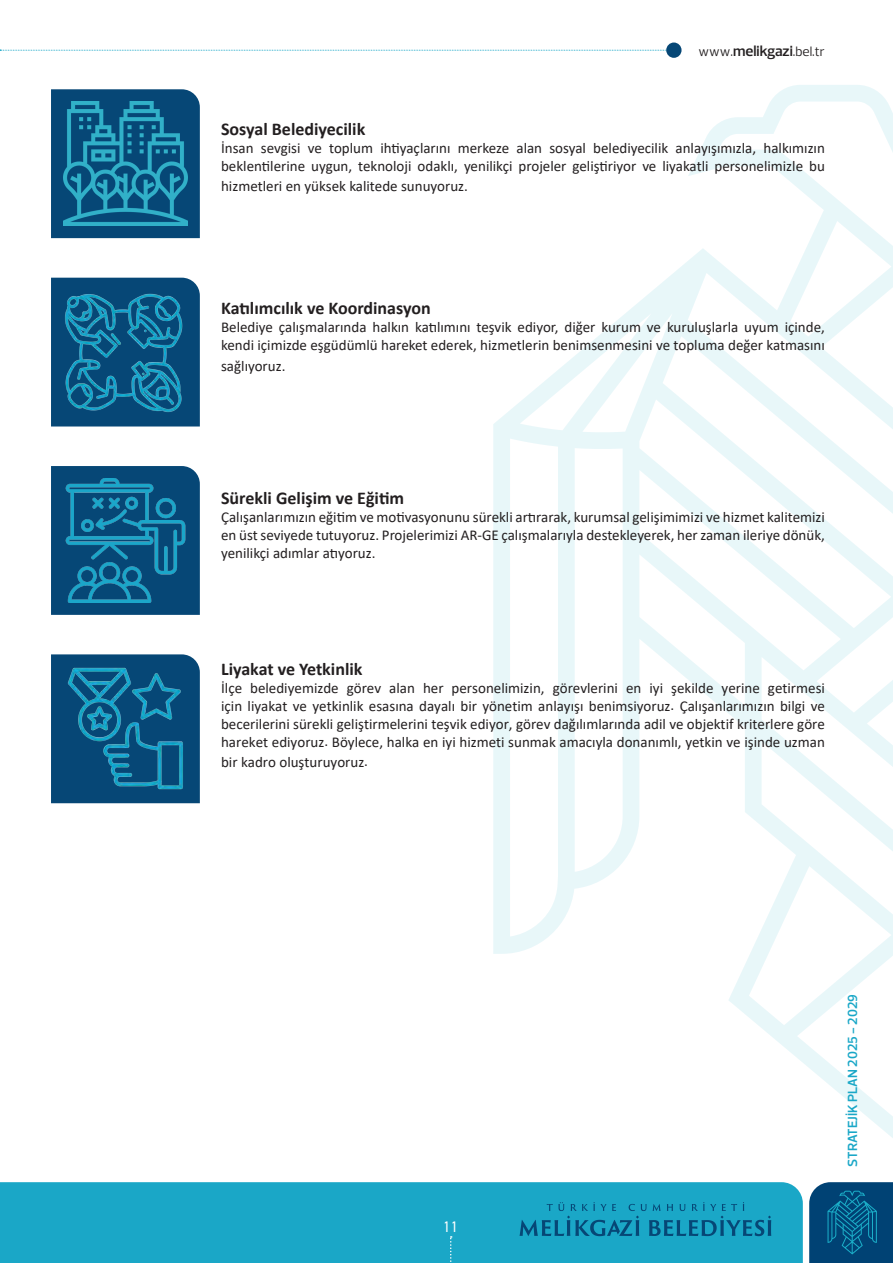
<style>
.page{position:relative;width:893px;height:1263px;background:#fff}
.page>*{position:absolute;margin:0;border:0;box-sizing:border-box;transform-origin:0 0}
.t1{font:700 18px "Calibri";color:#231f20}
.t2{font:15px/18px "Calibri";color:#231f20}
.t3{font:15px "PF Din Text Pro";color:#fff}
.t4{font:600 13.5px "Prelo";color:#1aa7c7}
.t5{font:13.5px "Prelo";color:#231f20}
.s1{font-weight:600;font-size:15px}
</style>
<div class="page">
<div style="left:0;top:1182px;width:803px;height:81px;background:#1aa7c7"></div>
<svg style="left:450px;top:1236px;width:2px;height:27px"></svg>
<svg style="left:809px;top:1182px;width:84px;height:81px;background:#07517f"></svg>
<svg style="left:519px;top:1202px;width:252px;height:34px;background:#1592b5"></svg>
<svg style="left:0;top:50px;width:666px;height:1px"></svg>
<div style="left:666px;top:43px;width:15px;height:15px;background:#064776;border-radius:50%"></div>
<svg style="left:493px;top:85px;width:400px;height:1053px"></svg>
<div style="left:51px;top:89px;width:149px;height:149px;background:#064776"></div>
<img style="left:63px;top:102px;width:124px;height:124px">
<svg style="left:51px;top:466px;width:149px;height:149px;background:#0a4b79"></svg>
<img style="left:63px;top:478px;width:124px;height:124px">
<div style="left:51px;top:278px;width:149px;height:148px;background:#064776"></div>
<img style="left:63px;top:290px;width:124px;height:124px">
<div style="left:51px;top:654px;width:149px;height:149px;background:#064776"></div>
<img style="left:63px;top:667px;width:124px;height:124px">
<p class="t5" style="left:698px;top:43px;width:128px">www.<span class="s1">melikgazi</span>.bel.tr</p>
<p class="t1" style="left:221px;top:117px;width:146px">Sosyal Belediyecilik</p>
<p class="t2" style="left:221px;top:139px;width:605px">İnsan sevgisi ve toplum ihtiyaçlarını merkeze alan sosyal belediyecilik anlayışımızla, halkımızın beklentilerine uygun, teknoloji odaklı, yenilikçi projeler geliştiriyor ve liyakatli personelimizle bu</p>
<p class="t2" style="left:221px;top:177px;width:248px">hizmetleri en yüksek kalitede sunuyoruz.</p>
<p class="t1" style="left:221px;top:295px;width:211px">Katılımcılık ve Koordinasyon</p>
<p class="t2" style="left:221px;top:317px;width:605px">Belediye çalışmalarında halkın katılımını teşvik ediyor, diğer kurum ve kuruluşlarla uyum içinde, kendi içimizde eşgüdümlü hareket ederek, hizmetlerin benimsenmesini ve topluma değer katmasını</p>
<p class="t2" style="left:221px;top:357px;width:66px">sağlıyoruz.</p>
<p class="t1" style="left:221px;top:485px;width:185px">Sürekli Gelişim ve Eğitim</p>
<p class="t2" style="left:221px;top:507px;width:605px;text-align:justify">Çalışanlarımızın eğitim ve motivasyonunu sürekli artırarak, kurumsal gelişimimizi ve hizmet kalitemizi en üst seviyede tutuyoruz. Projelerimizi AR-GE çalışmalarıyla destekleyerek, her zaman ileriye dönük, yenilikçi adımlar atıyoruz.</p>
<p class="t1" style="left:221px;top:657px;width:143px">Liyakat ve Yetkinlik</p>
<p class="t2" style="left:221px;top:679px;width:605px;text-align:justify">İlçe belediyemizde görev alan her personelimizin, görevlerini en iyi şekilde yerine getirmesi için liyakat ve yetkinlik esasına dayalı bir yönetim anlayışı benimsiyoruz. Çalışanlarımızın bilgi ve becerilerini sürekli geliştirmelerini teşvik ediyor, görev dağılımlarında adil ve objektif kriterlere göre hareket ediyoruz. Böylece, halka en iyi hizmeti sunmak amacıyla donanımlı, yetkin ve işinde uzman</p>
<p class="t2" style="left:221px;top:753px;width:148px">bir kadro oluşturuyoruz.</p>
<p class="t3" style="left:443px;top:1218px;width:16px">11</p>
<p class="t4" style="left:844px;top:1167px;width:174px;rotate:-90deg">STRATEJİK PLAN 2025 - 2029</p>
</div>
